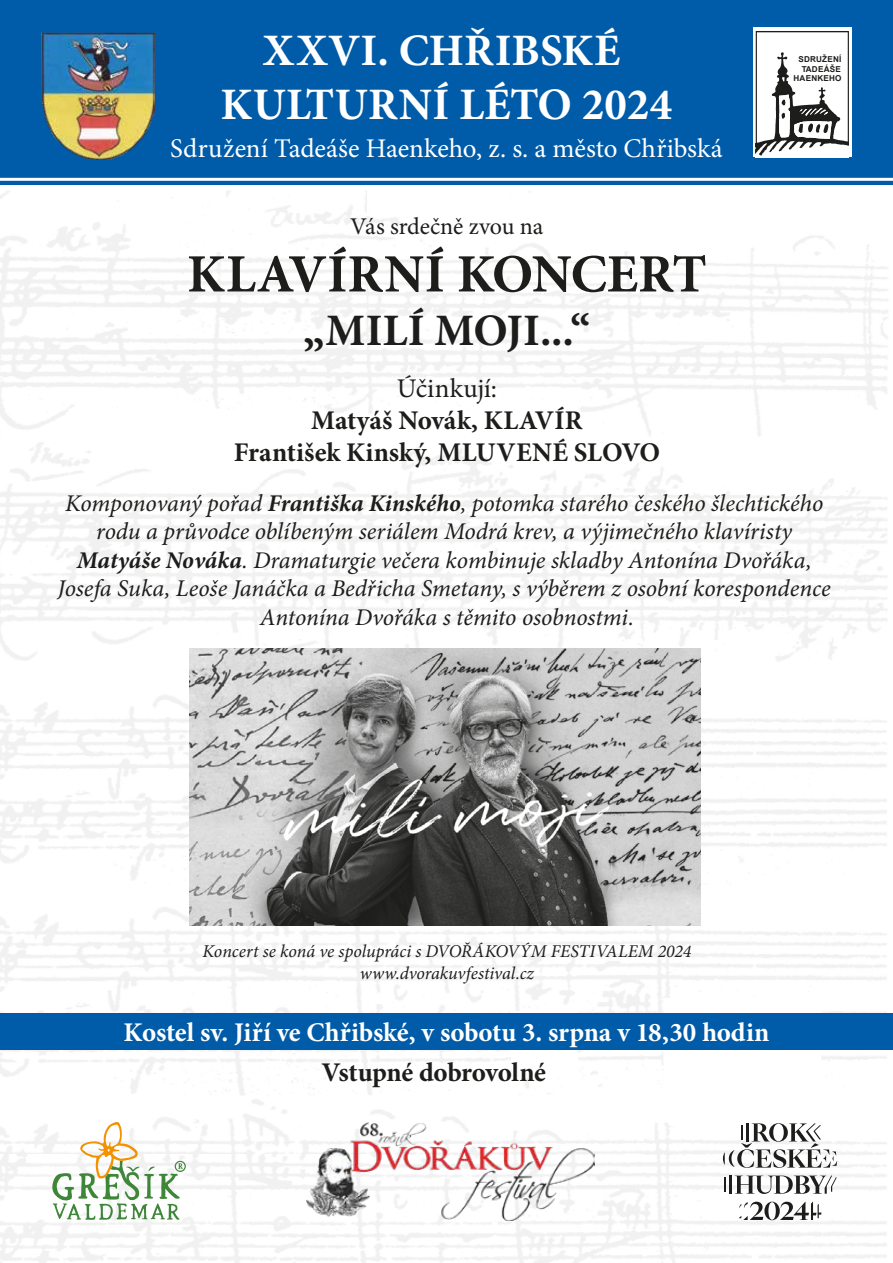
<style>
.page{position:relative;width:893px;height:1263px;background:#fff}
.page>*{position:absolute;margin:0;border:0;box-sizing:border-box;transform-origin:0 0}
.t1{font:700 54px "Minion Pro";letter-spacing:-.005em;color:#1d1d1b}
.t2{font:700 45px/54px "Minion Pro";letter-spacing:.01em;color:#fff;text-align:center}
.t3{font:700 45px "Minion Pro";letter-spacing:.005em;color:#1d1d1b}
.t4{font:700 27px/32.4px "Minion Pro";letter-spacing:-.005em;color:#1d1d1b;text-align:center}
.t5{font:700 27px "Minion Pro";letter-spacing:-.005em;color:#fff}
.t6{font:27px "Minion Pro";letter-spacing:-.005em;color:#fff}
.t7{font:27px "Minion Pro";letter-spacing:.005em;color:#1d1d1b}
.t8{font:italic 24px/28.5px "Minion Pro";letter-spacing:-.005em;color:#1d1d1b;text-align:center}
.t9{font:24px "Minion Pro";letter-spacing:-.01em;color:#1d1d1b}
.t10{font:italic 18px/21.6px "Minion Pro";letter-spacing:-.005em;color:#1d1d1b;text-align:center}
.t11{font:700 8.1px/9.8px "Arial";letter-spacing:.025em;color:#1d1d1b;text-align:right}
.s1{font-weight:700}
</style>
<div class="page">
<img style="left:0;top:184px;width:735px;height:647px">
<img style="left:735px;top:184px;width:158px;height:829px">
<img style="left:0;top:831px;width:682px;height:432px">
<img style="left:682px;top:831px;width:54px;height:167px">
<div style="left:0;top:0;width:893px;height:184px;background:#005ba8"></div>
<hr style="left:0;top:178px;width:893px;height:3px;background:#fff">
<div style="left:0;top:1013px;width:893px;height:37px;background:#005ba8"></div>
<img style="left:307px;top:1123px;width:288px;height:97px">
<img style="left:41px;top:32px;width:114px;height:128px">
<svg style="left:723px;top:1123px;width:114px;height:45px"></svg>
<svg style="left:724px;top:1175px;width:113px;height:19px"></svg>
<svg style="left:739px;top:1202px;width:82px;height:18px"></svg>
<svg style="left:753px;top:28px;width:99px;height:129px"></svg>
<svg style="left:756px;top:31px;width:93px;height:126px"></svg>
<svg style="left:52px;top:1120px;width:134px;height:100px"></svg>
<img style="left:190px;top:649px;width:510px;height:276px">
<h2 class="t2" style="left:221px;top:23px;width:453px">XXVI. CHŘIBSKÉ<br>KULTURNÍ LÉTO 2024</h2>
<p class="t6" style="left:170px;top:131px;width:554px">Sdružení Tadeáše Haenkeho, z. s. a město Chřibská</p>
<p class="t11" style="left:793px;top:54px;width:50px">SDRUŽENÍ<br>TADEÁŠE<br>HAENKEHO</p>
<p class="t9" style="left:350px;top:211px;width:195px">Vás srdečně zvou na</p>
<h1 class="t1" style="left:187px;top:236px;width:521px">KLAVÍRNÍ KONCERT</h1>
<h2 class="t3" style="left:303px;top:299px;width:289px">„MILÍ MOJI...“</h2>
<p class="t7" style="left:397px;top:370px;width:102px">Účinkují:</p>
<p class="t4" style="left:234px;top:404px;width:428px">Matyáš Novák, KLAVÍR<br>František Kinský, MLUVENÉ SLOVO</p>
<p class="t8" style="left:58px;top:489px;width:775px">Komponovaný pořad <span class="s1">Františka Kinského</span>, potomka starého českého šlechtického rodu a průvodce oblíbeným seriálem Modrá krev, a výjimečného klavíristy <span class="s1">Matyáše Nováka</span>. Dramaturgie večera kombinuje skladby Antonína Dvořáka, Josefa Suka, Leoše Janáčka a Bedřicha Smetany, s výběrem z osobní korespondence Antonína Dvořáka s těmito osobnostmi.</p>
<p class="t10" style="left:202px;top:941px;width:490px">Koncert se koná ve spolupráci s DVOŘÁKOVÝM FESTIVALEM 2024 www.dvorakuvfestival.cz</p>
<p class="t5" style="left:123px;top:1013px;width:647px">Kostel sv. Jiří ve Chřibské, v sobotu 3. srpna v 18,30 hodin</p>
<p class="t4" style="left:321px;top:1055px;width:226px">Vstupné dobrovolné</p>
</div>
